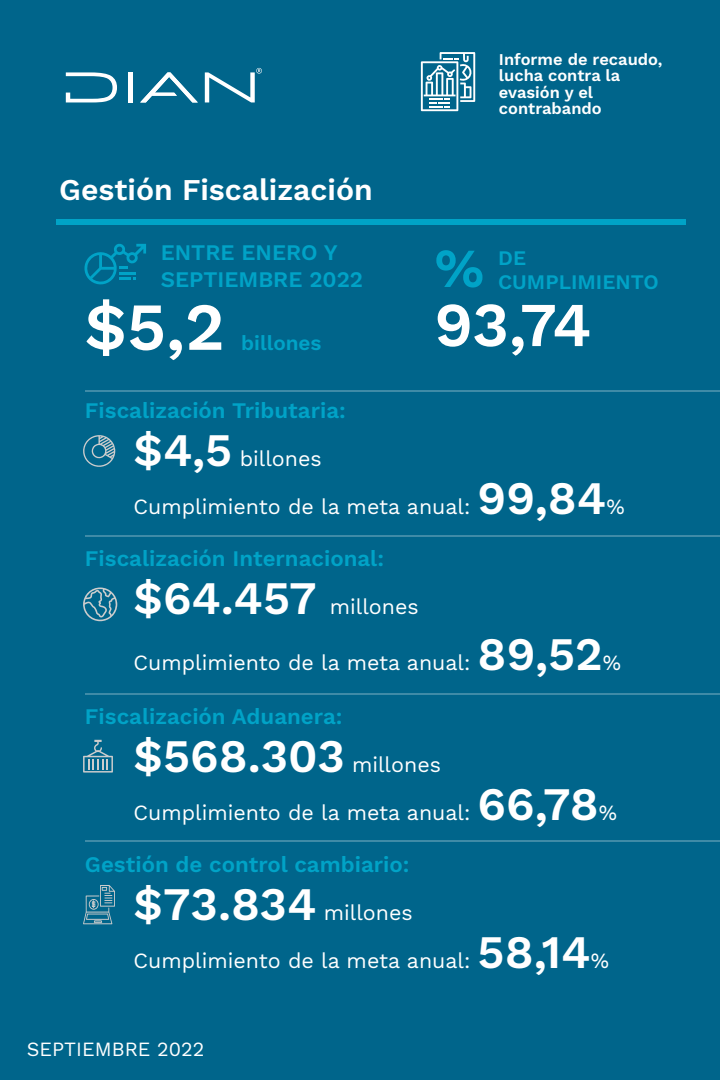
<style>
.page{position:relative;width:720px;height:1080px;background:#00658b}
.page>*{position:absolute;margin:0;border:0;box-sizing:border-box;transform-origin:0 0}
.t1{font:600 67.1px "Work Sans";color:#fff}
.t2{font:600 62.3px "Work Sans";color:#fff}
.t3{font:600 54.9px "Work Sans";color:#00a3c7}
.t4{font:600 46.6px "Work Sans";color:#fff}
.t5{font:600 30.2px "Work Sans";color:#fff}
.t6{font:600 22.3px/26.7px "Work Sans";color:#00a3c7}
.t7{font:21.4px "Work Sans";color:#fff}
.t8{font:600 20.8px "Work Sans";color:#00a3c7}
.t9{font:600 20.7px "Work Sans";color:#00a3c7}
.t10{font:19.9px "Work Sans";color:#fff}
.t11{font:600 16.5px/16.6px "Work Sans";color:#fff}
.s1{font-weight:600;font-size:46.6px}
.s2{font-weight:400;font-size:21.4px}
</style>
<div class="page">
<svg style="left:140px;top:72px;width:58px;height:30px"></svg>
<svg style="left:66px;top:72px;width:51px;height:30px"></svg>
<hr style="left:128px;top:72px;width:4px;height:30px;background:#fff">
<svg style="left:205px;top:68px;width:57px;height:34px"></svg>
<svg style="left:421px;top:52px;width:54px;height:59px"></svg>
<div style="left:56px;top:219px;width:630px;height:6px;background:#00a3c7"></div>
<svg style="left:84px;top:244px;width:62px;height:41px"></svg>
<hr style="left:85px;top:390px;width:635px;height:2px;background:#fff">
<hr style="left:85px;top:535px;width:635px;height:2px;background:#fff">
<hr style="left:85px;top:693px;width:635px;height:1px;background:#fff">
<hr style="left:85px;top:841px;width:635px;height:1px;background:#fff">
<svg style="left:83px;top:435px;width:32px;height:32px"></svg>
<svg style="left:83px;top:740px;width:30px;height:33px"></svg>
<svg style="left:83px;top:885px;width:32px;height:39px"></svg>
<svg style="left:83px;top:587px;width:34px;height:35px"></svg>
<h3 class="t5" style="left:59px;top:167px;width:315px">Gestión Fiscalización</h3>
<p class="t6" style="left:161px;top:238px;width:204px">ENTRE ENERO Y<br>SEPTIEMBRE 2022</p>
<h1 class="t1" style="left:84px;top:276px;width:142px">$5,2</h1>
<p class="t8" style="left:241px;top:327px;width:82px">billones</p>
<p class="t11" style="left:499px;top:50px;width:165px">Informe de recaudo, lucha contra la evasión y el contrabando</p>
<h3 class="t3" style="left:434px;top:227px;width:51px">%</h3>
<p class="t9" style="left:498px;top:242px;width:29px">DE</p>
<p class="t9" style="left:498px;top:267px;width:162px">CUMPLIMIENTO</p>
<h2 class="t2" style="left:434px;top:278px;width:158px">93,74</h2>
<p class="t6" style="left:85px;top:396px;width:262px">Fiscalización Tributaria:</p>
<p class="t7" style="left:134px;top:446px;width:190px"><span class="s1">$4,5</span> billones</p>
<p class="t7" style="left:134px;top:494px;width:493px">Cumplimiento de la meta anual: <span class="s1">99,84</span>%</p>
<p class="t6" style="left:85px;top:545px;width:301px">Fiscalización Internacional:</p>
<p class="t7" style="left:134px;top:595px;width:287px"><span class="s1">$64.457</span> millones</p>
<p class="t7" style="left:134px;top:650px;width:489px">Cumplimiento de la meta anual: <span class="s1">89,52</span>%</p>
<p class="t6" style="left:85px;top:702px;width:259px">Fiscalización Aduanera:</p>
<h3 class="t4" style="left:134px;top:721px;width:309px">$568.303 <span class="s2">millones</span></h3>
<p class="t7" style="left:134px;top:800px;width:485px">Cumplimiento de la meta anual: <span class="s1">66,78</span>%</p>
<p class="t6" style="left:85px;top:850px;width:326px">Gestión de control cambiario:</p>
<p class="t7" style="left:134px;top:900px;width:281px"><span class="s1">$73.834</span> millones</p>
<p class="t7" style="left:134px;top:948px;width:477px">Cumplimiento de la meta anual: <span class="s1">58,14</span>%</p>
<p class="t10" style="left:27px;top:1037px;width:179px">SEPTIEMBRE 2022</p>
</div>
